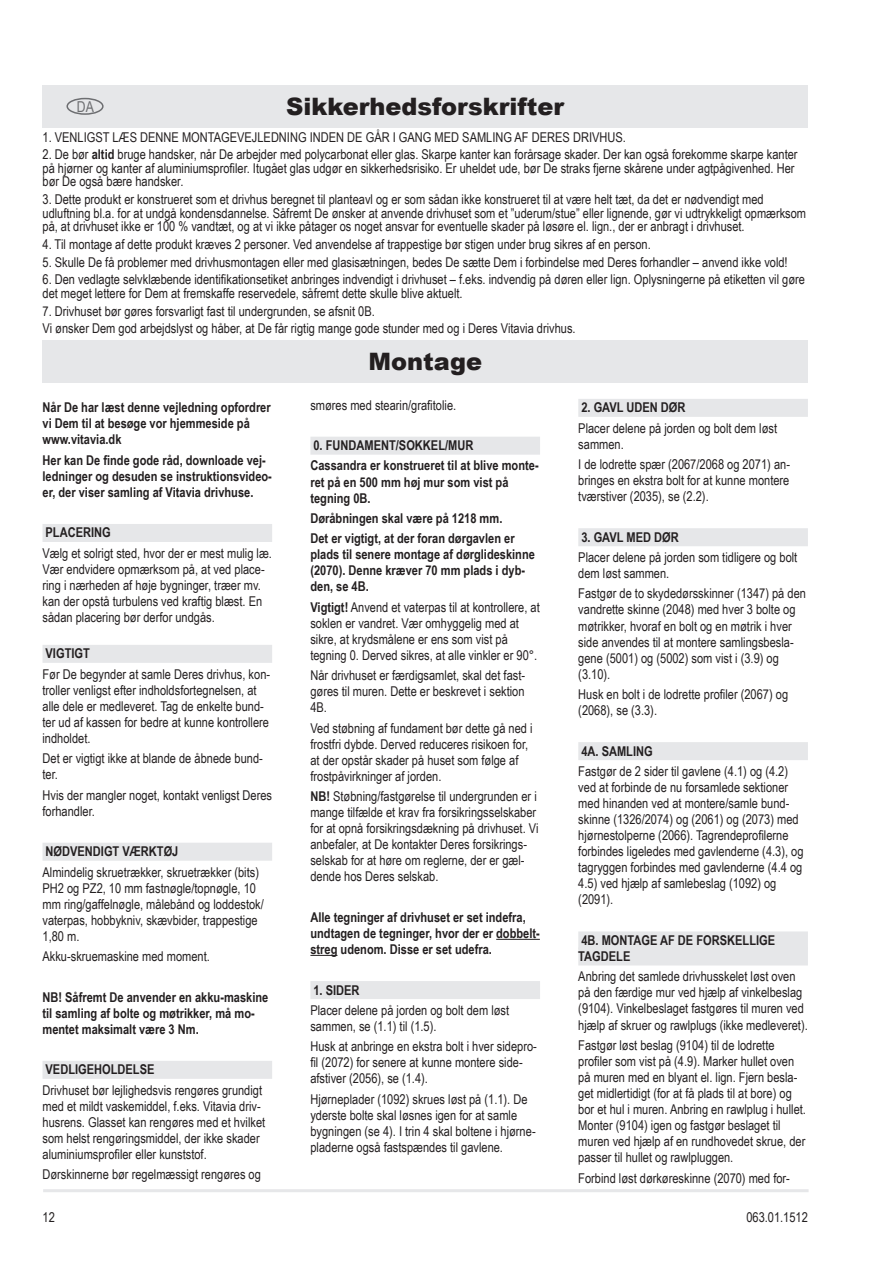
<style>
.page{position:relative;width:893px;height:1263px;background:#fff}
.page>*{position:absolute;margin:0;border:0;box-sizing:border-box;transform-origin:0 0}
.t1{font:900 24px "Arial";color:#231f20}
.t2{font:15px "Arial Narrow";color:#6d6e71}
.t3{font:13.5px/16px "Arial Narrow";color:#231f20}
.t4{font:700 13.5px/16px "Arial Narrow";color:#231f20}
.s1{font-weight:700}
</style>
<div class="page">
<hr style="left:43px;top:1189px;width:766px;height:3px;background:#e6e7e9">
<div style="left:43px;top:524px;width:229px;height:18px;background:#e6e7e9"></div>
<div style="left:43px;top:645px;width:229px;height:18px;background:#e6e7e9"></div>
<div style="left:43px;top:843px;width:229px;height:18px;background:#e6e7e9"></div>
<div style="left:43px;top:1061px;width:229px;height:18px;background:#e6e7e9"></div>
<div style="left:310px;top:437px;width:230px;height:18px;background:#e6e7e9"></div>
<hr style="left:496px;top:939px;width:44px;height:1px;background:#231f20">
<svg style="left:310px;top:955px;width:27px;height:1px"></svg>
<div style="left:310px;top:981px;width:230px;height:18px;background:#e6e7e9"></div>
<div style="left:578px;top:399px;width:230px;height:18px;background:#e6e7e9"></div>
<div style="left:578px;top:528px;width:230px;height:18px;background:#e6e7e9"></div>
<div style="left:578px;top:742px;width:230px;height:18px;background:#e6e7e9"></div>
<div style="left:578px;top:931px;width:230px;height:18px;background:#e6e7e9"></div>
<div style="left:578px;top:947px;width:230px;height:18px;background:#e6e7e9"></div>
<div style="left:43px;top:340px;width:765px;height:43px;background:#e6e7e9"></div>
<div style="left:43px;top:85px;width:765px;height:43px;background:#e6e7e9"></div>
<div style="left:66px;top:98px;width:38px;height:17px;border:2px solid #6d6e71;border-radius:50%"></div>
<p class="t2" style="left:77px;top:95px;width:19px">DA</p>
<h1 class="t1" style="left:286px;top:89px;width:280px">Sikkerhedsforskrifter</h1>
<p class="t3" style="left:43px;top:128px;width:585px">1. VENLIGST LÆS DENNE MONTAGEVEJLEDNING INDEN DE GÅR I GANG MED SAMLING AF DERES DRIVHUS.</p>
<p class="t3" style="left:43px;top:147px;width:757px;line-height:13.5px">2. De bør <span class="s1">altid</span> bruge handsker, når De arbejder med polycarbonat eller glas. Skarpe kanter kan forårsage skader. Der kan også forekomme skarpe kanter på hjørner og kanter af aluminiumsprofiler. Itugået glas udgør en sikkerhedsrisiko. Er uheldet ude, bør De straks fjerne skårene under agtpågivenhed. Her bør De også bære handsker.</p>
<p class="t3" style="left:43px;top:192px;width:765px;line-height:13.5px">3. Dette produkt er konstrueret som et drivhus beregnet til planteavl og er som sådan ikke konstrueret til at være helt tæt, da det er nødvendigt med udluftning bl.a. for at undgå kondensdannelse. Såfremt De ønsker at anvende drivhuset som et ”uderum/stue” eller lignende, gør vi udtrykkeligt opmærksom på, at drivhuset ikke er 100 % vandtæt, og at vi ikke påtager os noget ansvar for eventuelle skader på løsøre el. lign., der er anbragt i drivhuset.</p>
<p class="t3" style="left:43px;top:236px;width:610px">4. Til montage af dette produkt kræves 2 personer. Ved anvendelse af trappestige bør stigen under brug sikres af en person.</p>
<p class="t3" style="left:43px;top:253px;width:747px">5. Skulle De få problemer med drivhusmontagen eller med glasisætningen, bedes De sætte Dem i forbindelse med Deres forhandler – anvend ikke vold!</p>
<p class="t3" style="left:43px;top:272px;width:764px;line-height:13.5px">6. Den vedlagte selvklæbende identifikationsetiket anbringes indvendigt i drivhuset – f.eks. indvendig på døren eller lign. Oplysningerne på etiketten vil gøre det meget lettere for Dem at fremskaffe reservedele, såfremt dette skulle blive aktuelt.</p>
<p class="t3" style="left:43px;top:302px;width:535px;line-height:17.7px">7. Drivhuset bør gøres forsvarligt fast til undergrunden, se afsnit 0B.<br>Vi ønsker Dem god arbejdslyst og håber, at De får rigtig mange gode stunder med og i Deres Vitavia drivhus.</p>
<p class="t4" style="left:43px;top:399px;width:230px">Når De har læst denne vejledning opfordrer vi Dem til at besøge vor hjemmeside på www.vitavia.dk</p>
<p class="t4" style="left:43px;top:451px;width:231px">Her kan De finde gode råd, downloade vej&shy;ledninger og desuden se instruktionsvideo&shy;er, der viser samling af Vitavia drivhuse.</p>
<p class="t4" style="left:46px;top:524px;width:16px">PLACE</p>
<p class="t4" style="left:83px;top:524px;width:29px">RING</p>
<p class="t3" style="left:43px;top:544px;width:231px">Vælg et solrigt sted, hvor der er mest mulig læ.<br>Vær endvidere opmærksom på, at ved place&shy;ring i nærheden af høje bygninger, træer mv. kan der opstå turbulens ved kraftig blæst. En sådan placering bør derfor undgås.</p>
<p class="t4" style="left:46px;top:645px;width:45px">VIGTIGT</p>
<p class="t3" style="left:43px;top:665px;width:229px">Før De begynder at samle Deres drivhus, kon&shy;troller venligst efter indholdsfortegnelsen, at alle dele er medleveret. Tag de enkelte bund&shy;ter ud af kassen for bedre at kunne kontrollere indholdet.</p>
<p class="t3" style="left:43px;top:750px;width:222px">Det er vigtigt ikke at blande de åbnede bund&shy;ter.</p>
<p class="t3" style="left:43px;top:786px;width:231px">Hvis der mangler noget, kontakt venligst Deres forhandler.</p>
<p class="t4" style="left:46px;top:843px;width:134px">NØDVENDIGT VÆRKTØJ</p>
<p class="t3" style="left:43px;top:863px;width:223px">Almindelig skruetrækker, skruetrækker (bits)<br>PH2 og PZ2, 10 mm fastnøgle/topnøgle, 10 mm ring/gaffelnøgle, målebånd og loddestok/ vaterpas, hobbykniv, skævbider, trappestige 1,80 m.</p>
<p class="t3" style="left:43px;top:948px;width:169px">Akku-skruemaskine med moment.</p>
<p class="t4" style="left:43px;top:988px;width:227px">NB! Såfremt De anvender en akku-maskine til samling af bolte og møtrikker, må mo&shy;mentet maksimalt være 3 Nm.</p>
<p class="t4" style="left:46px;top:1061px;width:50px">VEDLIGEHOL</p>
<p class="t4" style="left:118px;top:1061px;width:37px">DELSE</p>
<p class="t3" style="left:43px;top:1081px;width:224px">Drivhuset bør lejlighedsvis rengøres grundigt med et mildt vaskemiddel, f.eks. Vitavia driv&shy;husrens. Glasset kan rengøres med et hvilket som helst rengøringsmiddel, der ikke skader aluminiumsprofiler eller kunststof.</p>
<p class="t3" style="left:43px;top:1166px;width:220px">Dørskinnerne bør regelmæssigt rengøres og</p>
<h1 class="t1" style="left:368px;top:344px;width:115px">Montage</h1>
<p class="t3" style="left:310px;top:396px;width:147px">smøres med stearin/grafitolie.</p>
<p class="t4" style="left:313px;top:437px;width:102px">0. FU NDAMENT/SOKKEL</p>
<p class="t4" style="left:310px;top:435px;width:230px;line-height:20.2px;text-indent:135px">/MU R<br>Cassandra er konstrueret til at blive monte-</p>
<p class="t4" style="left:310px;top:473px;width:200px">ret på en 500 mm høj mur som vist på tegning 0B.</p>
<p class="t4" style="left:310px;top:507px;width:206px;line-height:20.2px">Døråbningen skal være på 1218 mm.<br>Det er vigtigt, at der foran dørgavlen er</p>
<p class="t4" style="left:310px;top:546px;width:226px">plads til senere montage af dørglideskinne (2070). Denne kræver 70 mm plads i dyb&shy;den, se 4B.</p>
<p class="t3" style="left:310px;top:598px;width:231px"><span class="s1">Vigtigt!</span> Anvend et vaterpas til at kontrollere, at soklen er vandret. Vær omhyggelig med at sikre, at krydsmålene er ens som vist på tegning 0. Derved sikres, at alle vinkler er 90°.</p>
<p class="t3" style="left:310px;top:667px;width:216px;text-align:justify">Når drivhuset er færdigsamlet, skal det fast&shy;gøres til muren. Dette er beskrevet i sektion 4B.</p>
<p class="t3" style="left:310px;top:719px;width:224px">Ved støbning af fundament bør dette gå ned i frostfri dybde. Derved reduceres risikoen for, at der opstår skader på huset som følge af frostpåvirkninger af jorden.</p>
<p class="t3" style="left:310px;top:788px;width:230px"><span class="s1">NB!</span> Støbning/fastgørelse til undergrunden er i mange tilfælde et krav fra forsikringsselskaber for at opnå forsikringsdækning på drivhuset. Vi anbefaler, at De kontakter Deres forsikrings&shy;selskab for at høre om reglerne, der er gæl&shy;dende hos Deres selskab.</p>
<p class="t4" style="left:310px;top:908px;width:231px">Alle tegninger af drivhuset er set indefra, undtagen de tegninger, hvor der er dobbelt&shy;streg udenom. Disse er set udefra.</p>
<p class="t4" style="left:313px;top:981px;width:44px">1. Sider</p>
<p class="t3" style="left:310px;top:1002px;width:200px">Placer delene på jorden og bolt dem løst sammen, se (1.1) til (1.5).</p>
<p class="t3" style="left:310px;top:1038px;width:228px">Husk at anbringe en ekstra bolt i hver sidepro&shy;fil (2072) for senere at kunne montere side&shy;afstiver (2056), se (1.4).</p>
<p class="t3" style="left:310px;top:1090px;width:227px">Hjørneplader (1092) skrues løst på (1.1). De yderste bolte skal løsnes igen for at samle bygningen (se 4). I trin 4 skal boltene i hjørne&shy;pladerne også fastspændes til gavlene.</p>
<p class="t4" style="left:581px;top:399px;width:89px">2. Gavl uden dør</p>
<p class="t3" style="left:578px;top:419px;width:200px">Placer delene på jorden og bolt dem løst sammen.</p>
<p class="t3" style="left:578px;top:456px;width:213px;text-align:justify">I de lodrette spær (2067/2068 og 2071) an&shy;bringes en ekstra bolt for at kunne montere tværstiver (2035), se (2.2).</p>
<p class="t4" style="left:581px;top:528px;width:82px">3. Gavl med dør</p>
<p class="t3" style="left:578px;top:549px;width:221px">Placer delene på jorden som tidligere og bolt dem løst sammen.</p>
<p class="t3" style="left:578px;top:585px;width:229px">Fastgør de to skydedørsskinner (1347) på den vandrette skinne (2048) med hver 3 bolte og møtrikker, hvoraf en bolt og en møtrik i hver side anvendes til at montere samlingsbesla&shy;gene (5001) og (5002) som vist i (3.9) og (3.10).</p>
<p class="t3" style="left:578px;top:686px;width:211px">Husk en bolt i de lodrette profiler (2067) og (2068), se (3.3).</p>
<p class="t4" style="left:581px;top:742px;width:59px">4A. Samling</p>
<p class="t3" style="left:578px;top:763px;width:227px">Fastgør de 2 sider til gavlene (4.1) og (4.2) ved at forbinde de nu forsamlede sektioner med hinanden ved at montere/samle bund&shy;skinne (1326/2074) og (2061) og (2073) med hjørnestolperne (2066). Tagrendeprofilerne forbindes ligeledes med gavlenderne (4.3), og tagryggen forbindes med gavlenderne (4.4 og 4.5) ved hjælp af samlebeslag (1092) og (2091).</p>
<p class="t4" style="left:578px;top:931px;width:198px">4B. Montage af de forskellige tagdele</p>
<p class="t3" style="left:578px;top:968px;width:231px">Anbring det samlede drivhusskelet løst oven på den færdige mur ved hjælp af vinkelbeslag (9104). Vinkelbeslaget fastgøres til muren ved hjælp af skruer og rawlplugs (ikke medleveret).</p>
<p class="t3" style="left:578px;top:1036px;width:229px">Fastgør løst beslag (9104) til de lodrette profiler som vist på (4.9). Marker hullet oven på muren med en blyant el. lign. Fjern besla&shy;get midlertidigt (for at få plads til at bore) og bor et hul i muren. Anbring en rawlplug i hullet.<br>Monter (9104) igen og fastgør beslaget til muren ved hjælp af en rundhovedet skrue, der passer til hullet og rawlpluggen.</p>
<p class="t3" style="left:578px;top:1169px;width:213px">Forbind løst dørkøreskinne (2070) med for-</p>
<p class="t3" style="left:43px;top:1208px;width:14px">12</p>
<p class="t3" style="left:746px;top:1208px;width:63px">063.01.1512</p>
</div>
